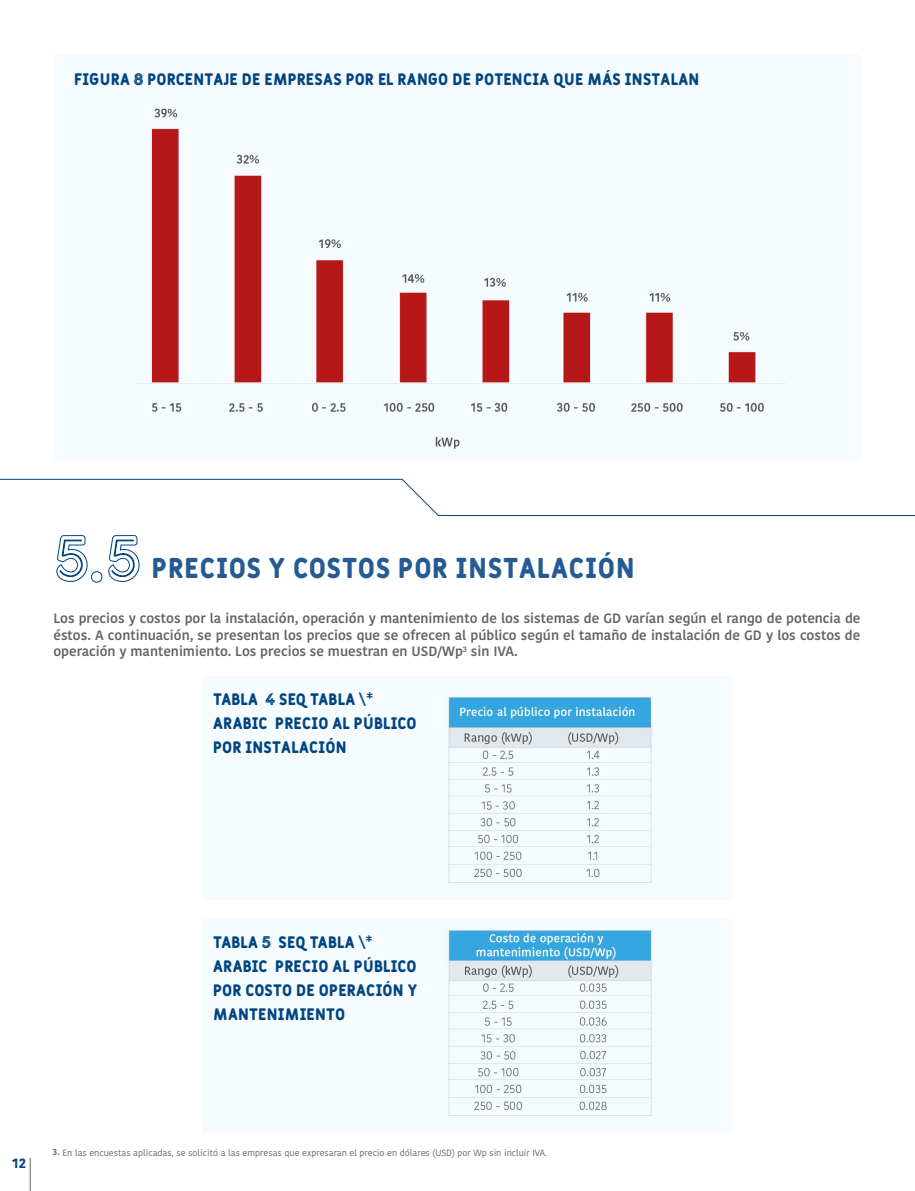
<style>
.page{position:relative;width:915px;height:1191px;background:#fff}
.page>*{position:absolute;margin:0;border:0;box-sizing:border-box;transform-origin:0 0}
.t1{font:28.5px "Fulbo Tano";letter-spacing:-.015em;color:#255b93}
.t2{font:16.5px/24px "Fulbo Tano";letter-spacing:-.025em;color:#004581}
.t3{font:600 13.5px/16.5px "Kohinoor Devanagari";color:#646363;text-align:justify}
.t4{font:700 13.5px "Kohinoor Devanagari";color:#004581}
.t5{font:9px "Kohinoor Devanagari";color:#646363}
.s1{font-weight:600}
</style>
<div class="page">
<div style="left:54px;top:54px;width:806px;height:406px;background:#f5fbfe"></div>
<div style="left:201px;top:676px;width:530px;height:223px;background:#f5fbfe"></div>
<div style="left:201px;top:918px;width:530px;height:214px;background:#f5fbfe"></div>
<img style="left:137px;top:108px;width:648px;height:341px">
<svg style="left:56px;top:535px;width:32px;height:47px"></svg>
<div style="left:91px;top:571px;width:11px;height:11px;border:1px solid #004581;border-radius:50%"></div>
<svg style="left:108px;top:535px;width:32px;height:47px"></svg>
<svg style="left:0;top:479px;width:914px;height:37px"></svg>
<img style="left:448px;top:697px;width:204px;height:419px">
<hr style="left:30px;top:1157px;width:1px;height:34px;background:#646363">
<p class="t2" style="left:74px;top:68px;width:627px">FIGURA 8 PORCENTAJE DE EMPRESAS POR EL RANGO DE POTENCIA QUE MÁS INSTALAN</p>
<h1 class="t1" style="left:151px;top:551px;width:485px">PRECIOS Y COSTOS POR INSTALACIÓN</h1>
<p class="t3" style="left:53px;top:610px;width:808px">Los precios y costos por la instalación, operación y mantenimiento de los sistemas de GD varían según el rango de potencia de éstos. A continuación, se presentan los precios que se ofrecen al público según el tamaño de instalación de GD y los costos de operación y mantenimiento. Los precios se muestran en USD/Wp<sup>3</sup> sin IVA.</p>
<p class="t2" style="left:213px;top:688px;width:205px">TABLA 4 SEQ TABLA \*<br>ARABIC PRECIO AL PÚBLICO<br>POR INSTALACIÓN</p>
<p class="t2" style="left:213px;top:930px;width:206px">TABLA 5 SEQ TABLA \*<br>ARABIC PRECIO AL PÚBLICO<br>POR COSTO DE OPERACIÓN Y<br>MANTENIMIENTO</p>
<p class="t4" style="left:12px;top:1151px;width:15px">12</p>
<p class="t5" style="left:53px;top:1147px;width:496px"><span class="s1">3.</span> En las encuestas aplicadas, se solicitó a las empresas que expresaran el precio en dólares (USD) por Wp sin incluir IVA.</p>
</div>
